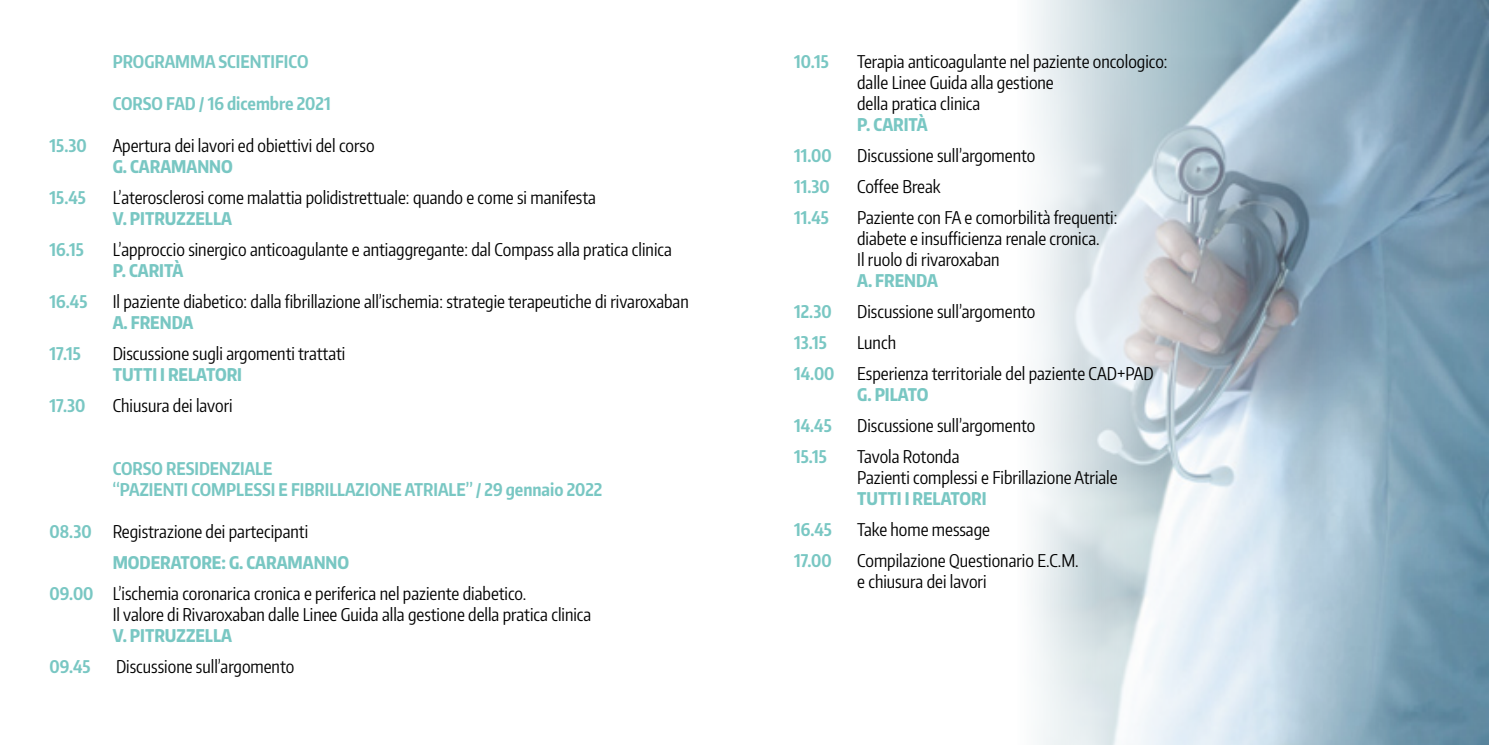
<style>
.page{position:relative;width:1489px;height:745px;background:#fff}
.page>*{position:absolute;margin:0;border:0;box-sizing:border-box;transform-origin:0 0}
.t1{font:17.5px/21px "Encode Sans Compressed";color:#000}
.t2{font:700 17.5px/21px "Encode Sans Compressed";color:#79c7c3}
.t3{font:800 17.5px "Encode Sans Compressed";color:#79c7c3}
.s1{font-weight:700;color:#79c7c3}
</style>
<div class="page">
<img style="left:1031px;top:0;width:457px;height:744px">
<p class="t2" style="left:113px;top:50px;width:197px">PROGRAMMA SCIENTIFICO</p>
<p class="t2" style="left:113px;top:92px;width:219px">CORSO FAD / 16 dicembre 2021</p>
<p class="t2" style="left:50px;top:134px;width:39px">15.30</p>
<p class="t1" style="left:113px;top:134px;width:263px">Apertura dei lavori ed obiettivi del corso</p>
<p class="t3" style="left:113px;top:155px;width:122px">G. CARAMANNO</p>
<p class="t2" style="left:50px;top:186px;width:38px">15.45</p>
<p class="t1" style="left:113px;top:186px;width:484px">L’aterosclerosi come malattia polidistrettuale: quando e come si manifesta</p>
<p class="t3" style="left:113px;top:207px;width:121px">V. PITRUZZELLA</p>
<p class="t2" style="left:50px;top:238px;width:36px">16.15</p>
<p class="t1" style="left:113px;top:238px;width:560px">L’approccio sinergico anticoagulante e antiaggregante: dal Compass alla pratica clinica</p>
<p class="t3" style="left:113px;top:258px;width:72px">P. CARITÀ</p>
<p class="t2" style="left:50px;top:290px;width:39px">16.45</p>
<p class="t1" style="left:113px;top:290px;width:577px">Il paziente diabetico: dalla fibrillazione all’ischemia: strategie terapeutiche di rivaroxaban</p>
<p class="t3" style="left:113px;top:310px;width:82px">A. FRENDA</p>
<p class="t2" style="left:50px;top:342px;width:33px">17.15</p>
<p class="t1" style="left:113px;top:342px;width:234px">Discussione sugli argomenti trattati</p>
<p class="t3" style="left:113px;top:362px;width:131px">TUTTI I RELATORI</p>
<p class="t2" style="left:50px;top:394px;width:37px">17.30</p>
<p class="t1" style="left:113px;top:394px;width:121px">Chiusura dei lavori</p>
<p class="t2" style="left:113px;top:457px;width:491px">CORSO RESIDENZIALE<br>“PAZIENTI COMPLESSI E FIBRILLAZIONE ATRIALE” / 29 gennaio 2022</p>
<p class="t1" style="left:50px;top:520px;width:260px"><span class="s1">08.30</span> Registrazione dei partecipanti</p>
<p class="t3" style="left:113px;top:550px;width:238px">MODERATORE: G. CARAMANNO</p>
<p class="t1" style="left:50px;top:582px;width:478px"><span class="s1">09.00</span> L’ischemia coronarica cronica e periferica nel paziente diabetico.</p>
<p class="t1" style="left:113px;top:603px;width:480px">Il valore di Rivaroxaban dalle Linee Guida alla gestione della pratica clinica</p>
<p class="t3" style="left:113px;top:623px;width:121px">V. PITRUZZELLA</p>
<p class="t2" style="left:50px;top:654px;width:43px">09.45</p>
<p class="t1" style="left:116px;top:654px;width:180px">Discussione sull’argomento</p>
<p class="t2" style="left:794px;top:50px;width:36px">10.15</p>
<p class="t1" style="left:857px;top:50px;width:312px">Terapia anticoagulante nel paziente oncologico: dalle Linee Guida alla gestione<br>della pratica clinica</p>
<p class="t3" style="left:857px;top:113px;width:72px">P. CARITÀ</p>
<p class="t2" style="left:794px;top:144px;width:39px">11.00</p>
<p class="t1" style="left:857px;top:144px;width:180px">Discussione sull’argomento</p>
<p class="t2" style="left:794px;top:175px;width:37px">11.30</p>
<p class="t1" style="left:857px;top:175px;width:85px">Coffee Break</p>
<p class="t2" style="left:794px;top:206px;width:36px">11.45</p>
<p class="t1" style="left:857px;top:206px;width:262px">Paziente con FA e comorbilità frequenti: diabete e insufficienza renale cronica.<br>Il ruolo di rivaroxaban</p>
<p class="t3" style="left:857px;top:268px;width:82px">A. FRENDA</p>
<p class="t2" style="left:794px;top:300px;width:39px">12.30</p>
<p class="t1" style="left:857px;top:300px;width:180px">Discussione sull’argomento</p>
<p class="t2" style="left:794px;top:331px;width:34px">13.15</p>
<p class="t1" style="left:857px;top:331px;width:40px">Lunch</p>
<p class="t2" style="left:794px;top:362px;width:42px">14.00</p>
<p class="t1" style="left:857px;top:362px;width:298px">Esperienza territoriale del paziente CAD+PAD</p>
<p class="t3" style="left:857px;top:382px;width:73px">G. PILATO</p>
<p class="t2" style="left:794px;top:414px;width:39px">14.45</p>
<p class="t1" style="left:857px;top:414px;width:180px">Discussione sull’argomento</p>
<p class="t2" style="left:794px;top:444px;width:34px">15.15</p>
<p class="t1" style="left:857px;top:444px;width:262px">Tavola Rotonda<br>Pazienti complessi e Fibrillazione Atriale</p>
<p class="t3" style="left:857px;top:486px;width:131px">TUTTI I RELATORI</p>
<p class="t2" style="left:794px;top:517px;width:39px">16.45</p>
<p class="t1" style="left:857px;top:517px;width:134px">Take home message</p>
<p class="t2" style="left:794px;top:548px;width:39px">17.00</p>
<p class="t1" style="left:857px;top:548px;width:223px">Compilazione Questionario E.C.M. e chiusura dei lavori</p>
</div>
